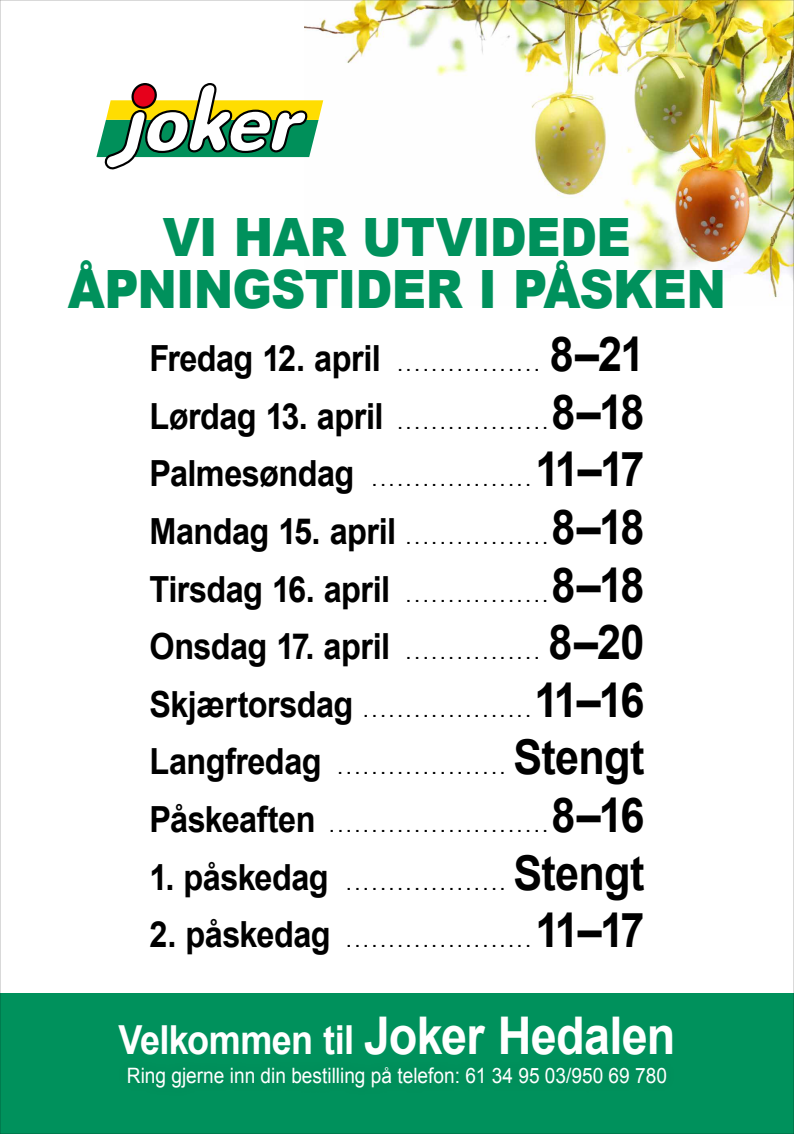
<style>
.page{position:relative;width:794px;height:1134px;background:#fff}
.page>*{position:absolute;margin:0;border:0;box-sizing:border-box;transform-origin:0 0}
.t1{font:900 52.84px/52px "Arial";letter-spacing:-.015em;color:#00915c;text-align:center;scale:.9 1}
.t2{font:700 48px "Arial";letter-spacing:-.065em;color:#000;scale:.9 1}
.t3{font:700 40px "Arial";letter-spacing:-.02em;color:#fff;scale:.9 1}
.t4{font:700 36px "Arial";letter-spacing:-.015em;color:#000;scale:.9 1}
.t5{font:22px "Arial";color:#000}
.t6{font:21.2px "Arial";color:#fff;scale:.9 1}
.s1{font-weight:700;font-size:36px}
.s2{font-weight:700;font-size:48px}
.s3{font-size:52px}
</style>
<div class="page">
<img style="left:305px;top:2px;width:487px;height:296px">
<svg style="left:96px;top:82px;width:227px;height:89px"></svg>
<div style="left:0;top:993px;width:794px;height:141px;background:#00915c"></div>
<h1 class="t1" style="left:68px;top:211px;width:732px">VI HAR UTVIDEDE<br>ÅPNINGSTIDER I PÅSKEN</h1>
<p class="t5" style="left:150px;top:351px;width:496px"><span class="s1">Fredag 12. april</span> ................. <span class="s2">8–21</span></p>
<h3 class="t4" style="left:150px;top:396px;width:261px">Lørdag 13. april</h3>
<h2 class="t2" style="left:551px;top:385px;width:105px">8–18</h2>
<p class="t5" style="left:150px;top:466px;width:496px"><span class="s1">Palmesøndag</span> ...................<span class="s2">11–17</span></p>
<h3 class="t4" style="left:150px;top:511px;width:275px">Mandag 15. april</h3>
<h2 class="t2" style="left:551px;top:500px;width:105px">8–18</h2>
<h3 class="t4" style="left:150px;top:569px;width:269px">Tirsdag 16. april</h3>
<h2 class="t2" style="left:551px;top:558px;width:105px">8–18</h2>
<h3 class="t4" style="left:150px;top:626px;width:269px">Onsdag 17. april</h3>
<h2 class="t2" style="left:548px;top:615px;width:108px">8–20</h2>
<p class="t5" style="left:150px;top:697px;width:496px"><span class="s1">Skjærtorsdag</span> ....................<span class="s2">11–16</span></p>
<p class="t5" style="left:150px;top:754px;width:496px"><span class="s1">Langfredag</span> .................... <span class="s2">Stengt</span></p>
<p class="t5" style="left:150px;top:812px;width:496px"><span class="s1">Påskeaften</span> ..........................<span class="s2">8–16</span></p>
<p class="t5" style="left:150px;top:869px;width:496px"><span class="s1">1. påskedag</span> ................... <span class="s2">Stengt</span></p>
<p class="t5" style="left:150px;top:927px;width:496px"><span class="s1">2. påskedag</span> ......................<span class="s2">11–17</span></p>
<h3 class="t3" style="left:118px;top:1018px;width:620px">Velkommen til <span class="s3">Joker Hedalen</span></h3>
<p class="t6" style="left:127px;top:1063px;width:601px">Ring gjerne inn din bestilling på telefon: 61 34 95 03/950 69 780</p>
</div>
